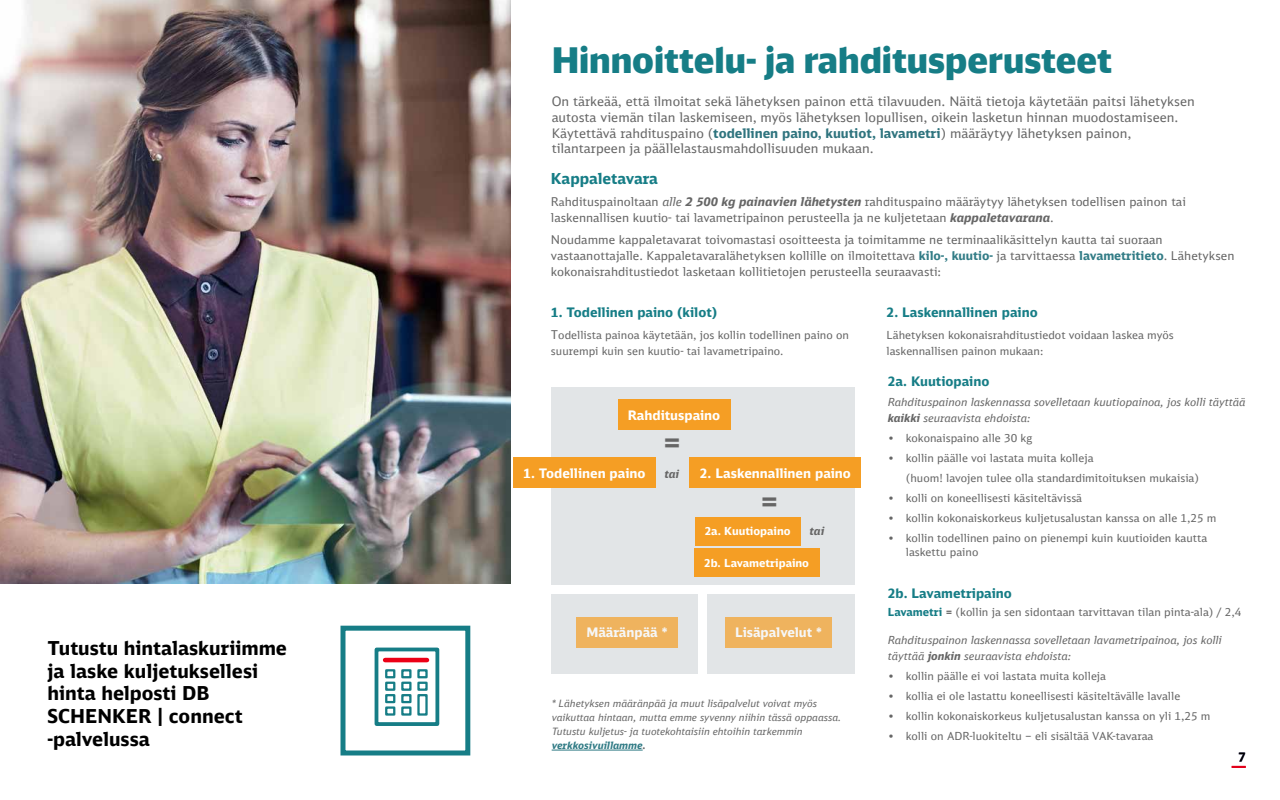
<style>
.page{position:relative;width:1280px;height:800px;background:#fff}
.page>*{position:absolute;margin:0;border:0;box-sizing:border-box;transform-origin:0 0}
.t1{font:900 35px "DB Head";color:#167d86}
.t2{font:700 30px "DB Sans";color:#666}
.t3{font:700 19px/22.8px "DB Sans";color:#000}
.t4{font:700 15px "DB Sans";letter-spacing:-.005em;color:#167d86}
.t5{font:13px/15.6px "DB Sans";color:#666}
.t6{font:700 13px "DB Sans";color:#167d86}
.t7{font:700 13px "DB Sans";color:#fff}
.t8{font:12px/16px "DB Sans";color:#666}
.t9{font:700 12px "DB Sans";color:#000}
.t10{font:11px/16px "DB Sans";color:#666}
.t11{font:italic 11px/16px "DB Sans";color:#666}
.t12{font:700 11px "DB Sans";color:#fff}
.t13{font:italic 700 11px "DB Sans";color:#666}
.t14{font:italic 10px/14px "DB Sans";color:#666}
.s1{font-weight:700;color:#2f747e}
.s2{font-size:11px}
.s3{font-style:italic}
.s4{font-weight:700;font-style:italic}
.s5{font-weight:700;color:#327c86}
.s6{font-size:12px}
.s7{font-weight:700}
.s8{font-weight:700;color:#167d86}
</style>
<div class="page">
<img style="left:0;top:0;width:511px;height:584px">
<div style="left:552px;top:387px;width:303px;height:198px;background:#e2e5e7"></div>
<div style="left:552px;top:594px;width:146px;height:80px;background:#e2e5e7"></div>
<div style="left:707px;top:594px;width:148px;height:80px;background:#e2e5e7"></div>
<hr style="left:552px;top:750px;width:91px;height:1px;background:#327c86">
<svg style="left:1232px;top:766px;width:14px;height:2px"></svg>
<div style="left:618px;top:399px;width:112px;height:31px;background:#f59e24"></div>
<div style="left:576px;top:617px;width:101px;height:30px;background:#efb35e"></div>
<div style="left:725px;top:617px;width:107px;height:30px;background:#efb35e"></div>
<div style="left:513px;top:458px;width:142px;height:30px;background:#f59e24"></div>
<div style="left:690px;top:458px;width:171px;height:30px;background:#f59e24"></div>
<div style="left:695px;top:517px;width:106px;height:28px;background:#f59e24"></div>
<div style="left:694px;top:548px;width:125px;height:29px;background:#f59e24"></div>
<img style="left:374px;top:647px;width:66px;height:78px">
<div style="left:375px;top:648px;width:64px;height:78px;border:4px solid #167d86"></div>
<div style="left:385px;top:669px;width:10px;height:9px;border:2px solid #167d86"></div>
<div style="left:401px;top:669px;width:11px;height:9px;border:2px solid #167d86"></div>
<div style="left:417px;top:669px;width:11px;height:9px;border:2px solid #167d86"></div>
<div style="left:385px;top:682px;width:10px;height:9px;border:2px solid #167d86"></div>
<div style="left:401px;top:682px;width:11px;height:9px;border:2px solid #167d86"></div>
<div style="left:417px;top:682px;width:11px;height:9px;border:2px solid #167d86"></div>
<div style="left:385px;top:694px;width:10px;height:9px;border:2px solid #167d86"></div>
<div style="left:401px;top:694px;width:11px;height:9px;border:2px solid #167d86"></div>
<div style="left:417px;top:694px;width:11px;height:22px;border:2px solid #167d86"></div>
<div style="left:385px;top:706px;width:10px;height:10px;border:2px solid #167d86"></div>
<div style="left:401px;top:706px;width:11px;height:10px;border:2px solid #167d86"></div>
<hr style="left:385px;top:658px;width:42px;height:4px;background:#ec0016">
<div style="left:340px;top:626px;width:130px;height:130px;border:5px solid #167d86"></div>
<h3 class="t3" style="left:47px;top:636px;width:241px">Tutustu hintalaskuriimme ja laske kuljetuksellesi hinta helposti DB<br>SCHENKER | connect -palvelussa</h3>
<h1 class="t1" style="left:552px;top:38px;width:562px">Hinnoittelu- ja rahditusperusteet</h1>
<p class="t5" style="left:552px;top:94px;width:645px">On tärkeää, että ilmoitat sekä lähetyksen painon että tilavuuden. Näitä tietoja käytetään paitsi lähetyksen autosta viemän tilan laskemiseen, myös lähetyksen lopullisen, oikein lasketun hinnan muodostamiseen.<br>Käytettävä rahdituspaino (<span class="s1">todellinen paino, kuutiot, lavametri</span>) määräytyy lähetyksen painon, tilantarpeen ja päällelastausmahdollisuuden mukaan.</p>
<h3 class="t4" style="left:551px;top:169px;width:108px">Kappaletavara</h3>
<p class="t8" style="left:551px;top:194px;width:636px">R<span class="s2">a</span>hdituspainoltaan <span class="s3">alle</span> <span class="s4">2 500 kg painavien lähetysten</span> rahdituspaino määräytyy lähetyksen todellisen painon tai laskennallisen kuutio- tai lavametripainon perusteella ja ne kuljetetaan <span class="s4">kappaletavarana</span>.</p>
<p class="t8" style="left:551px;top:232px;width:685px">Noudamme kappaletavarat toivomastasi osoitteesta ja toimitamme ne terminaalikäsittelyn kautta tai suoraan vastaanottajalle. Kappaletavaralähetyksen kollille on ilmoitettava <span class="s5">kilo-, kuutio-</span> ja tarvittaessa <span class="s5">lavametritieto</span>. Lähetyksen kokonaisrahditustiedot lasketaan kollitietojen perusteella seuraavasti:</p>
<p class="t6" style="left:551px;top:304px;width:168px">1. Todellinen paino (kilot)</p>
<p class="t10" style="left:551px;top:327px;width:300px"><span class="s6">T</span>odellista painoa käytetään, jos kollin todellinen paino on suurempi kuin sen kuutio- tai lavametripaino.</p>
<p class="t7" style="left:628px;top:407px;width:94px">Rahdituspaino</p>
<h2 class="t2" style="left:663px;top:423px;width:19px">=</h2>
<p class="t7" style="left:523px;top:465px;width:124px">1. Todellinen paino</p>
<p class="t7" style="left:700px;top:465px;width:153px">2. Laskennallinen paino</p>
<p class="t13" style="left:664px;top:467px;width:16px">tai</p>
<h2 class="t2" style="left:760px;top:482px;width:19px">=</h2>
<p class="t13" style="left:810px;top:523px;width:16px">tai</p>
<p class="t12" style="left:705px;top:524px;width:87px">2a. Kuutiopaino</p>
<p class="t12" style="left:704px;top:556px;width:107px">2b. Lavametripaino</p>
<p class="t7" style="left:586px;top:624px;width:83px">Määränpää *</p>
<p class="t7" style="left:735px;top:624px;width:88px">Lisäpalvelut *</p>
<p class="t14" style="left:552px;top:696px;width:291px">* Lähetyksen määränpää ja muut lisäpalvelut voivat myös vaikuttaa hintaan, mutta emme syvenny niihin tässä oppaassa.<br>Tutustu kuljetus- ja tuotekohtaisiin ehtoihin tarkemmin <span class="s5">verkkosivuillamme</span><span class="s7">.</span></p>
<p class="t6" style="left:887px;top:304px;width:153px">2. Laskennallinen paino</p>
<p class="t10" style="left:887px;top:327px;width:289px">Lähetyksen kokonaisrahditustiedot voidaan laskea myös laskennallisen painon mukaan:</p>
<p class="t6" style="left:888px;top:373px;width:103px">2a. Kuutiopaino</p>
<p class="t11" style="left:888px;top:394px;width:359px">Rahdituspainon laskennassa sovelletaan kuutiopainoa, jos kolli täyttää <span class="s7">kaikki</span> seuraavista ehdoista:</p>
<p class="t10" style="left:888px;top:430px;width:146px">• kokonaispaino alle 30 kg</p>
<p class="t10" style="left:906px;top:448px;width:295px;line-height:20px;text-indent:-18px">• kollin päälle voi lastata muita kolleja<br>(huom! lavojen tulee olla standardimitoituksen mukaisia)</p>
<p class="t10" style="left:888px;top:490px;width:196px">• kolli on koneellisesti käsiteltävissä</p>
<p class="t10" style="left:888px;top:510px;width:330px">• kollin kokonaiskorkeus kuljetusalustan kanssa on alle 1,25 m</p>
<p class="t10" style="left:906px;top:532px;width:303px;line-height:13.2px;text-indent:-18px">• kollin todellinen paino on pienempi kuin kuutioiden kautta laskettu paino</p>
<p class="t6" style="left:888px;top:585px;width:126px">2b. Lavametripaino</p>
<p class="t10" style="left:888px;top:604px;width:355px"><span class="s8">Lavametri</span> <span class="s7">=</span> (kollin ja sen sidontaan tarvittavan tilan pinta-ala) / 2,4</p>
<p class="t11" style="left:888px;top:632px;width:336px">Rahdituspainon laskennassa sovelletaan lavametripainoa, jos kolli täyttää <span class="s7">jonkin</span> seuraavista ehdoista:</p>
<p class="t10" style="left:888px;top:668px;width:220px">• kollin päälle ei voi lastata muita kolleja</p>
<p class="t10" style="left:888px;top:688px;width:294px">• kollia ei ole lastattu koneellisesti käsiteltävälle lavalle</p>
<p class="t10" style="left:888px;top:708px;width:324px">• kollin kokonaiskorkeus kuljetusalustan kanssa on yli 1,25 m</p>
<p class="t10" style="left:888px;top:728px;width:267px">• kolli on ADR-luokiteltu – eli sisältää VAK-tavaraa</p>
<p class="t9" style="left:1239px;top:749px;width:9px">7</p>
</div>
